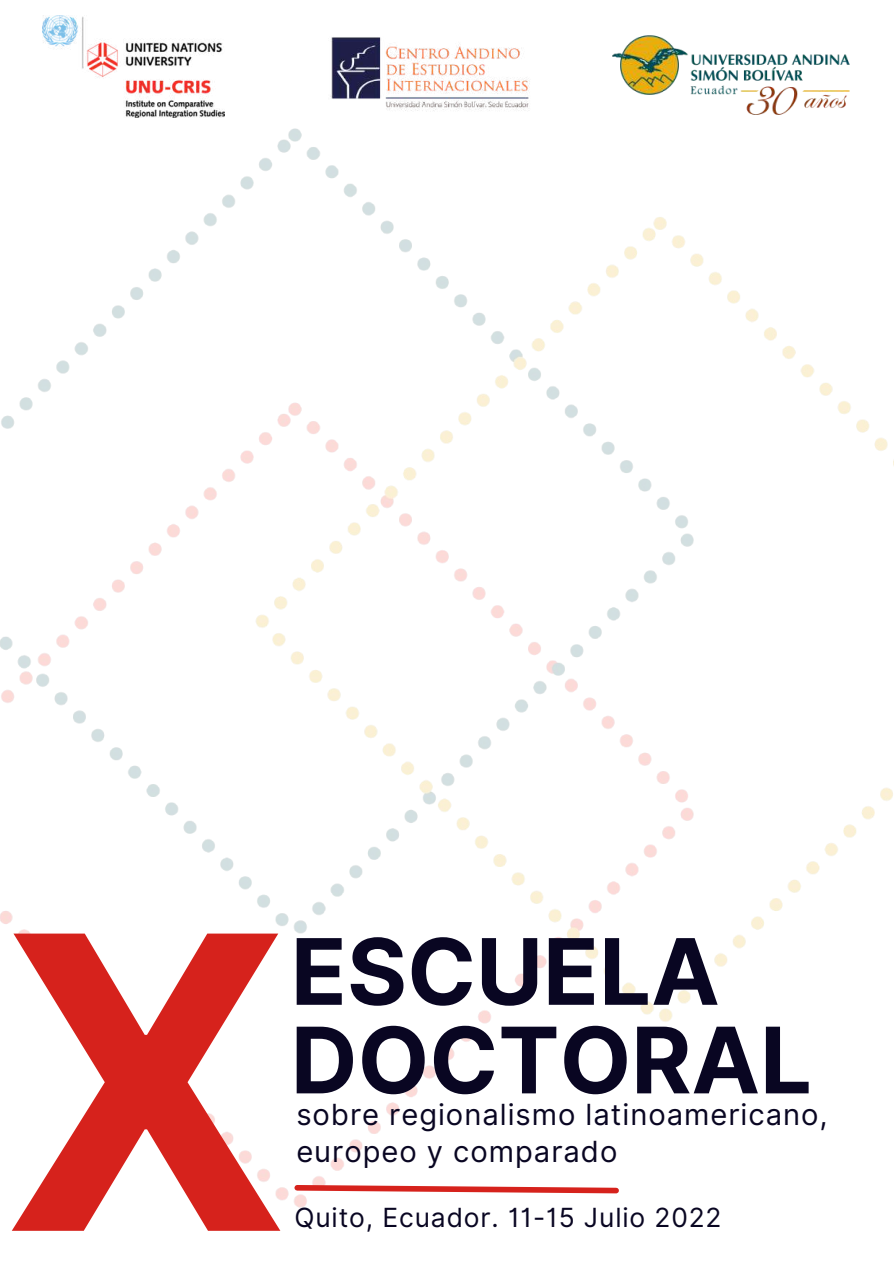
<style>
.page{position:relative;width:894px;height:1264px;background:#fff}
.page>*{position:absolute;margin:0;border:0;box-sizing:border-box;transform-origin:0 0}
.t1{font:700 408.45px "Inter";color:#d6221c}
.t2{font:700 91.65px "Inter";color:#090622}
.t3{font:29.1px/37.2px "Inter";letter-spacing:.035em;color:#090622}
.t4{font:26.4px "Inter";letter-spacing:.035em;color:#090622}
</style>
<div class="page">
<img style="left:0;top:128px;width:893px;height:1080px">
<svg style="left:291px;top:1182px;width:330px;height:14px"></svg>
<img style="left:612px;top:35px;width:238px;height:80px">
<img style="left:330px;top:37px;width:200px;height:74px">
<img style="left:42px;top:15px;width:183px;height:103px">
<h1 class="t1" style="left:0;top:838px;width:293px">X</h1>
<h2 class="t2" style="left:291px;top:916px;width:430px">ESCUELA</h2>
<h2 class="t2" style="left:291px;top:1005px;width:522px">DOCTORAL</h2>
<p class="t3" style="left:296px;top:1095px;width:532px">sobre regionalismo latinoamericano, europeo y comparado</p>
<p class="t4" style="left:294px;top:1201px;width:428px">Quito, Ecuador. 11-15 Julio 2022</p>
</div>
